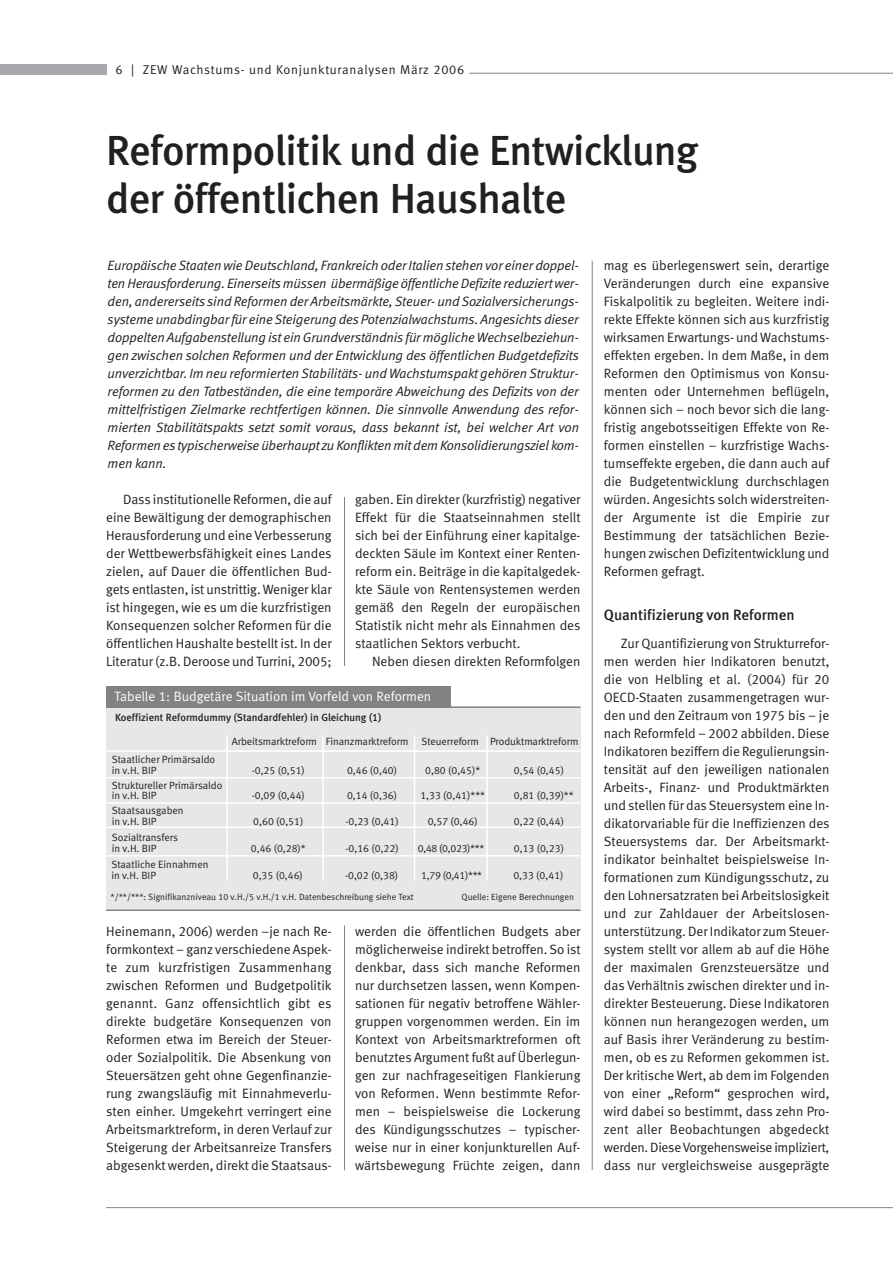
<style>
.page{position:relative;width:893px;height:1263px;background:#fff}
.page>*{position:absolute;margin:0;border:0;box-sizing:border-box;transform-origin:0 0}
.t1{font:42px/48px "Meta Medium LF";letter-spacing:-.015em;color:#231f20}
.t2{font:15px "Meta Medium LF";color:#231f20}
.t3{font:13.5px/18px "Meta Normal LF";color:#231f20;text-align:justify}
.t4{font:italic 13.5px/18px "Meta Normal LF";letter-spacing:-.015em;color:#231f20;text-align:justify}
.t5{font:13.5px "Meta Normal LF";color:#fff}
.t6{font:12.75px "Meta Normal LF";letter-spacing:.055em;color:#231f20}
.t7{font:10.5px/10.5px "Meta Normal LF";color:#231f20}
.t8{font:10.5px "Meta Medium LF";color:#231f20}
.t9{font:9px "Meta Normal LF";color:#231f20}
</style>
<div class="page">
<hr style="left:592px;top:261px;width:1px;height:909px;background:#808284">
<div style="left:0;top:64px;width:106px;height:10px;background:#a7a9ac"></div>
<hr style="left:106px;top:1207px;width:786px;height:1px;background:#808284">
<hr style="left:469px;top:73px;width:423px;height:1px;background:#808284">
<hr style="left:344px;top:925px;width:1px;height:245px;background:#808284">
<div style="left:106px;top:707px;width:474px;height:203px;background:#e6e7e8"></div>
<div style="left:106px;top:686px;width:345px;height:22px;background:#808284"></div>
<hr style="left:106px;top:706px;width:474px;height:2px;background:#808284">
<hr style="left:106px;top:910px;width:474px;height:1px;background:#808284">
<hr style="left:344px;top:497px;width:1px;height:169px;background:#808284">
<hr style="left:106px;top:750px;width:474px;height:2px;background:#fff">
<hr style="left:106px;top:777px;width:474px;height:1px;background:#fff">
<hr style="left:106px;top:802px;width:474px;height:2px;background:#fff">
<hr style="left:106px;top:827px;width:474px;height:1px;background:#fff">
<hr style="left:106px;top:855px;width:474px;height:2px;background:#fff">
<hr style="left:226px;top:735px;width:2px;height:146px;background:#fff">
<hr style="left:322px;top:735px;width:2px;height:146px;background:#fff">
<hr style="left:414px;top:735px;width:1px;height:146px;background:#fff">
<hr style="left:486px;top:735px;width:2px;height:146px;background:#fff">
<p class="t6" style="left:115px;top:65px;width:350px">6 | ZEW Wachstums- und Konjunkturanalysen März 2006</p>
<h1 class="t1" style="left:106px;top:130px;width:593px">Reformpolitik und die Entwicklung der öffentlichen Haushalte</h1>
<p class="t4" style="left:108px;top:258px;width:473px">Europäische Staaten wie Deutschland, Frankreich oder Italien stehen vor einer doppel&shy;ten Herausforderung. Einerseits müssen übermäßige öffentliche Defizite reduziert wer&shy;den, andererseits sind Reformen der Arbeitsmärkte, Steuer- und Sozialversicherungs&shy;systeme unabdingbar für eine Steigerung des Potenzialwachstums. Angesichts dieser doppelten Aufgabenstellung ist ein Grundverständnis für mögliche Wechselbeziehun&shy;gen zwischen solchen Reformen und der Entwicklung des öffentlichen Budgetdefizits unverzichtbar. Im neu reformierten Stabilitäts- und Wachstumspakt gehören Struktur&shy;reformen zu den Tatbeständen, die eine temporäre Abweichung des Defizits von der mittelfristigen Zielmarke rechtfertigen können. Die sinnvolle Anwendung des refor&shy;mierten Stabilitätspakts setzt somit voraus, dass bekannt ist, bei welcher Art von Reformen es typischerweise überhaupt zu Konflikten mit dem Konsolidierungsziel kom&shy;men kann.</p>
<p class="t3" style="left:106px;top:491px;width:227px;text-indent:17px">Dass institutionelle Reformen, die auf eine Bewältigung der demographischen Herausforderung und eine Verbesserung der Wettbewerbsfähigkeit eines Landes zielen, auf Dauer die öffentlichen Bud&shy;gets entlasten, ist unstrittig. Weniger klar ist hingegen, wie es um die kurzfristigen Konsequenzen solcher Reformen für die öffentlichen Haushalte bestellt ist. In der Literatur (z.B. Deroose und Turrini, 2005;</p>
<p class="t3" style="left:355px;top:491px;width:227px">gaben. Ein direkter (kurzfristig) negativer Effekt für die Staatseinnahmen stellt sich bei der Einführung einer kapitalge&shy;deckten Säule im Kontext einer Renten&shy;reform ein. Beiträge in die kapitalgedek&shy;kte Säule von Rentensystemen werden gemäß den Regeln der europäischen Statistik nicht mehr als Einnahmen des staatlichen Sektors verbucht.</p>
<p class="t3" style="left:372px;top:653px;width:210px">Neben diesen direkten Reformfolgen</p>
<p class="t5" style="left:115px;top:691px;width:318px">Tabelle 1: Budgetäre Situation im Vorfeld von Reformen</p>
<p class="t8" style="left:115px;top:714px;width:268px">Koeffizient Reformdummy (Standardfehler) in Gleichung (1)</p>
<p class="t7" style="left:232px;top:736px;width:178px">Arbeitsmarktreform Finanzmarktreform</p>
<p class="t7" style="left:421px;top:736px;width:158px">Steuerreform Produktmarktreform</p>
<p class="t7" style="left:112px;top:755px;width:105px">Staatlicher Primärsaldo in v.H. BIP</p>
<p class="t7" style="left:252px;top:766px;width:55px">-0,25 (0,51)</p>
<p class="t7" style="left:347px;top:766px;width:52px">0,46 (0,40)</p>
<p class="t7" style="left:425px;top:766px;width:56px">0,80 (0,45)*</p>
<p class="t7" style="left:514px;top:766px;width:52px">0,54 (0,45)</p>
<p class="t7" style="left:112px;top:780px;width:112px">Struktureller Primärsaldo in v.H. BIP</p>
<p class="t7" style="left:252px;top:791px;width:55px">-0,09 (0,44)</p>
<p class="t7" style="left:347px;top:791px;width:52px">0,14 (0,36)</p>
<p class="t7" style="left:420px;top:791px;width:66px">1,33 (0,41)***</p>
<p class="t7" style="left:514px;top:791px;width:61px">0,81 (0,39)**</p>
<p class="t7" style="left:112px;top:806px;width:73px">Staatsausgaben in v.H. BIP</p>
<p class="t7" style="left:253px;top:817px;width:52px">0,60 (0,51)</p>
<p class="t7" style="left:345px;top:817px;width:55px">-0,23 (0,41)</p>
<p class="t7" style="left:427px;top:817px;width:52px">0,57 (0,46)</p>
<p class="t7" style="left:514px;top:817px;width:52px">0,22 (0,44)</p>
<p class="t7" style="left:112px;top:833px;width:68px">Sozialtransfers in v.H. BIP</p>
<p class="t7" style="left:251px;top:843px;width:56px">0,46 (0,28)*</p>
<p class="t7" style="left:345px;top:843px;width:55px">-0,16 (0,22)</p>
<p class="t7" style="left:418px;top:843px;width:68px">0,48 (0,023)***</p>
<p class="t7" style="left:514px;top:843px;width:52px">0,13 (0,23)</p>
<p class="t7" style="left:111px;top:860px;width:99px">Staatliche Einnahmen in v.H. BIP</p>
<p class="t7" style="left:253px;top:871px;width:52px">0,35 (0,46)</p>
<p class="t7" style="left:345px;top:871px;width:55px">-0,02 (0,38)</p>
<p class="t7" style="left:421px;top:871px;width:62px">1,79 (0,41)***</p>
<p class="t7" style="left:513px;top:871px;width:52px">0,33 (0,41)</p>
<p class="t9" style="left:111px;top:894px;width:304px">*/**/***: Signifikanzniveau 10 v.H./5 v.H./1 v.H. Datenbeschreibung siehe Text</p>
<p class="t9" style="left:461px;top:894px;width:114px">Quelle: Eigene Berechnungen</p>
<p class="t3" style="left:106px;top:923px;width:227px">Heinemann, 2006) werden –je nach Re&shy;formkontext – ganz verschiedene Aspek&shy;te zum kurzfristigen Zusammenhang zwischen Reformen und Budgetpolitik genannt. Ganz offensichtlich gibt es direkte budgetäre Konsequenzen von Reformen etwa im Bereich der Steuer&shy;oder Sozialpolitik. Die Absenkung von Steuersätzen geht ohne Gegenfinanzie&shy;rung zwangsläufig mit Einnahmeverlu&shy;sten einher. Umgekehrt verringert eine Arbeitsmarktreform, in deren Verlauf zur Steigerung der Arbeitsanreize Transfers abgesenkt werden, direkt die Staatsaus-</p>
<p class="t3" style="left:355px;top:923px;width:227px">werden die öffentlichen Budgets aber möglicherweise indirekt betroffen. So ist denkbar, dass sich manche Reformen nur durchsetzen lassen, wenn Kompen&shy;sationen für negativ betroffene Wähler&shy;gruppen vorgenommen werden. Ein im Kontext von Arbeitsmarktreformen oft benutztes Argument fußt auf Überlegun&shy;gen zur nachfrageseitigen Flankierung von Reformen. Wenn bestimmte Refor&shy;men – beispielsweise die Lockerung des Kündigungsschutzes – typischer&shy;weise nur in einer konjunkturellen Auf&shy;wärtsbewegung Früchte zeigen, dann</p>
<p class="t3" style="left:604px;top:257px;width:227px">mag es überlegenswert sein, derartige Veränderungen durch eine expansive Fiskalpolitik zu begleiten. Weitere indi&shy;rekte Effekte können sich aus kurzfristig wirksamen Erwartungs- und Wachstums&shy;effekten ergeben. In dem Maße, in dem Reformen den Optimismus von Konsu&shy;menten oder Unternehmen beflügeln, können sich – noch bevor sich die lang&shy;fristig angebotsseitigen Effekte von Re&shy;formen einstellen – kurzfristige Wachs&shy;tumseffekte ergeben, die dann auch auf die Budgetentwicklung durchschlagen würden. Angesichts solch widerstreiten&shy;der Argumente ist die Empirie zur Bestimmung der tatsächlichen Bezie&shy;hungen zwischen Defizitentwicklung und Reformen gefragt.</p>
<p class="t2" style="left:604px;top:609px;width:192px">Quantifizierung von Reformen</p>
<p class="t3" style="left:604px;top:635px;width:227px;text-indent:17px">Zur Quantifizierung von Strukturrefor&shy;men werden hier Indikatoren benutzt, die von Helbling et al. (2004) für 20<br>OECD-Staaten zusammengetragen wur&shy;den und den Zeitraum von 1975 bis – je nach Reformfeld – 2002 abbilden. Diese Indikatoren beziffern die Regulierungsin&shy;tensität auf den jeweiligen nationalen Arbeits-, Finanz- und Produktmärkten und stellen für das Steuersystem eine In&shy;dikatorvariable für die Ineffizienzen des Steuersystems dar. Der Arbeitsmarkt&shy;indikator beinhaltet beispielsweise In&shy;formationen zum Kündigungsschutz, zu den Lohnersatzraten bei Arbeitslosigkeit und zur Zahldauer der Arbeitslosen&shy;unterstützung. Der Indikator zum Steuer&shy;system stellt vor allem ab auf die Höhe der maximalen Grenzsteuersätze und das Verhältnis zwischen direkter und in&shy;direkter Besteuerung. Diese Indikatoren können nun herangezogen werden, um auf Basis ihrer Veränderung zu bestim&shy;men, ob es zu Reformen gekommen ist.<br>Der kritische Wert, ab dem im Folgenden von einer „Reform“ gesprochen wird, wird dabei so bestimmt, dass zehn Pro&shy;zent aller Beobachtungen abgedeckt werden. Diese Vorgehensweise impliziert, dass nur vergleichsweise ausgeprägte</p>
</div>
